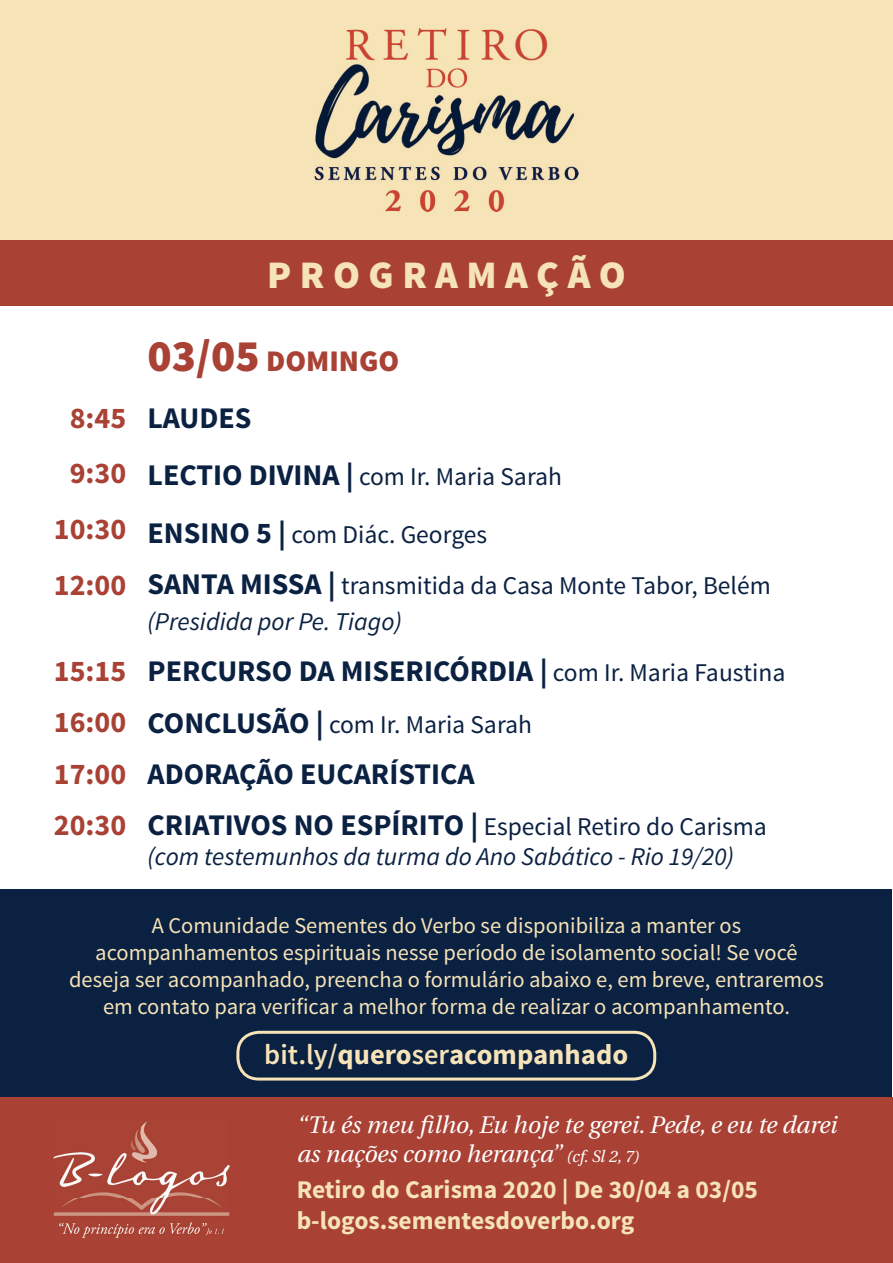
<style>
.page{position:relative;width:893px;height:1263px;background:#fff}
.page>*{position:absolute;margin:0;border:0;box-sizing:border-box;transform-origin:0 0}
.t1{font:900 39px "Source Sans Pro";letter-spacing:.22em;color:#f6e3b7}
.t2{font:700 30px "Source Sans Pro";color:#0b2142}
.t3{font:700 30px/55.8px "Source Sans Pro";color:#a94235;text-align:center}
.t4{font:900 30px/57.3px "Source Sans Pro";color:#a94235}
.t5{font:700 28.5px "Source Sans Pro";color:#f6e3b7}
.t6{font:25.5px/51.3px "Source Sans Pro";color:#0b2142}
.t7{font:italic 25.5px/30px "Source Sans Pro";color:#0b2142}
.t8{font:700 25.5px/30.6px "Source Sans Pro";color:#f6e3b7}
.t9{font:italic 24px/28.8px "Heuristica";color:#fff}
.t10{font:22.5px/27px "Source Sans Pro";color:#f6e3b7;text-align:center}
.s1{font-size:45px}
.s2{font-weight:700;color:#0b2142}
.s3{font-weight:700;font-size:30px}
.s4{font-weight:400;font-size:25.5px}
.s5{font-weight:700;font-style:normal;font-size:30px}
.s6{font-style:normal}
.s7{font-weight:600}
.s8{font-size:16.5px}
</style>
<div class="page">
<div style="left:0;top:889px;width:891px;height:207px;background:#0b2142"></div>
<div style="left:0;top:0;width:893px;height:240px;background:#f6e3b7"></div>
<img style="left:315px;top:29px;width:263px;height:182px">
<div style="left:0;top:240px;width:893px;height:66px;background:#a94235"></div>
<div style="left:0;top:1097px;width:893px;height:166px;background:#a94235"></div>
<img style="left:54px;top:1121px;width:176px;height:117px">
<div style="left:236px;top:1031px;width:420px;height:49px;border:3px solid #f6e3b7;border-radius:21px"></div>
<h2 class="t3" style="left:54px;top:391px;width:74px">8:45<br>9:30<br>10:30<br>12:00</h2>
<h2 class="t3" style="left:54px;top:646px;width:74px;line-height:51.3px;text-align:justify">15:15<br>16:00<br>17:00<br>20:30</h2>
<h1 class="t1" style="left:267px;top:249px;width:360px">PROGRAMAÇÃO</h1>
<h2 class="t4" style="left:148px;top:334px;width:253px"><span class="s1">03/05</span> DOMINGO<br><span class="s2">LAUDES</span></h2>
<p class="t6" style="left:148px;top:452px;width:416px"><span class="s3">LECTIO DIVINA |</span> com Ir. Maria Sarah</p>
<p class="t6" style="left:148px;top:509px;width:625px"><span class="s3">ENSINO 5 |</span> com Diác. Georges<br><span class="s3">SANTA MISSA |</span> transmitida da Casa Monte Tabor, Belém</p>
<p class="t7" style="left:148px;top:606px;width:256px">(Presidida por Pe. Tiago)</p>
<h2 class="t2" style="left:148px;top:652px;width:639px">PERCURSO DA MISERICÓRDIA | <span class="s4">com Ir. Maria Faustina</span></h2>
<p class="t6" style="left:148px;top:699px;width:386px"><span class="s3">CONCLUSÃO |</span> com Ir. Maria Sarah</p>
<h2 class="t2" style="left:148px;top:754px;width:329px">ADORAÇÃO EUCARÍSTICA</h2>
<p class="t7" style="left:148px;top:811px;width:621px"><span class="s5">CRIATIVOS NO ESPÍRITO |</span> <span class="s6">Especial Retiro do Carisma </span>(com testemunhos da turma do Ano Sabático - Rio 19/20)</p>
<p class="t10" style="left:69px;top:913px;width:756px">A Comunidade Sementes do Verbo se disponibiliza a manter os acompanhamentos espirituais nesse período de isolamento social! Se você deseja ser acompanhado, preencha o formulário abaixo e, em breve, entraremos em contato para verificar a melhor forma de realizar o acompanhamento.</p>
<p class="t5" style="left:264px;top:1036px;width:365px"><span class="s7">bit.ly/</span>quero<span class="s7">ser</span>acompanhado</p>
<p class="t9" style="left:297px;top:1109px;width:542px">“Tu és meu filho, Eu hoje te gerei. Pede, e eu te darei as nações como herança” <span class="s8">(cf. Sl 2, 7)</span></p>
<p class="t8" style="left:297px;top:1175px;width:463px">Retiro do Carisma 2020 | De 30/04 a 03/05 b-logos.sementesdoverbo.org</p>
</div>
